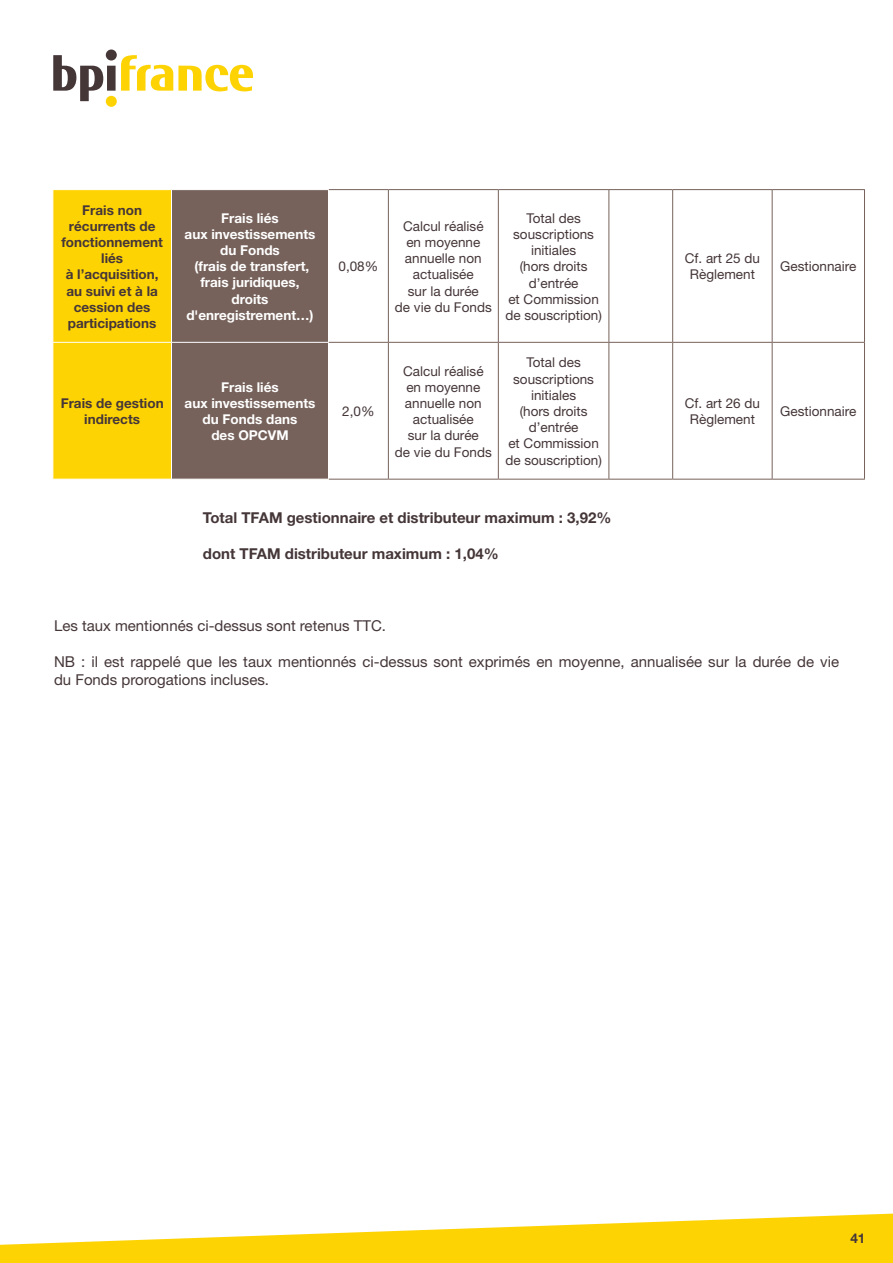
<style>
.page{position:relative;width:893px;height:1263px;background:#fff}
.page>*{position:absolute;margin:0;border:0;box-sizing:border-box;transform-origin:0 0}
.t1{font:15px/18px "Helvetica Neue";color:#453638}
.t2{font:700 15px "Helvetica Neue";color:#453638}
.Default{font:13.5px/16.2px "Helvetica Neue";color:#453638;text-align:center}
.Default-2{font:700 13.5px/16.2px "Helvetica Neue";color:#fff;text-align:center}
.t3{font:700 13.5px/16.2px "Helvetica Neue";color:#453638;text-align:center}
</style>
<div class="page">
<svg style="left:0;top:1213px;width:893px;height:50px"></svg>
<svg style="left:121px;top:55px;width:132px;height:36px"></svg>
<div style="left:106px;top:96px;width:11px;height:11px;background:#fed304;border-radius:50%"></div>
<div style="left:107px;top:66px;width:9px;height:25px;background:#453638"></div>
<div style="left:106px;top:50px;width:11px;height:11px;background:#453638;border-radius:50%"></div>
<svg style="left:53px;top:55px;width:50px;height:46px"></svg>
<div style="left:53px;top:190px;width:118px;height:289px;background:#fed304"></div>
<div style="left:172px;top:190px;width:156px;height:289px;background:#76625b"></div>
<hr style="left:52px;top:342px;width:119px;height:1px;background:#fff">
<hr style="left:171px;top:342px;width:158px;height:1px;background:#fff">
<hr style="left:329px;top:189px;width:59px;height:1px;background:#76625b">
<hr style="left:388px;top:189px;width:110px;height:1px;background:#76625b">
<hr style="left:388px;top:190px;width:1px;height:152px;background:#76625b">
<hr style="left:498px;top:189px;width:111px;height:1px;background:#76625b">
<hr style="left:498px;top:190px;width:1px;height:152px;background:#76625b">
<hr style="left:609px;top:189px;width:64px;height:1px;background:#76625b">
<hr style="left:608px;top:190px;width:1px;height:152px;background:#76625b">
<hr style="left:673px;top:189px;width:99px;height:1px;background:#76625b">
<hr style="left:672px;top:190px;width:1px;height:152px;background:#76625b">
<hr style="left:772px;top:189px;width:93px;height:1px;background:#76625b">
<hr style="left:772px;top:190px;width:1px;height:152px;background:#76625b">
<hr style="left:329px;top:342px;width:59px;height:1px;background:#76625b">
<hr style="left:388px;top:342px;width:110px;height:1px;background:#76625b">
<hr style="left:388px;top:343px;width:1px;height:136px;background:#76625b">
<hr style="left:498px;top:342px;width:111px;height:1px;background:#76625b">
<hr style="left:498px;top:343px;width:1px;height:136px;background:#76625b">
<hr style="left:609px;top:342px;width:64px;height:1px;background:#76625b">
<hr style="left:608px;top:343px;width:1px;height:136px;background:#76625b">
<hr style="left:673px;top:342px;width:99px;height:1px;background:#76625b">
<hr style="left:672px;top:343px;width:1px;height:136px;background:#76625b">
<hr style="left:772px;top:342px;width:93px;height:1px;background:#76625b">
<hr style="left:772px;top:343px;width:1px;height:136px;background:#76625b">
<hr style="left:329px;top:479px;width:59px;height:1px;background:#76625b">
<hr style="left:388px;top:479px;width:110px;height:1px;background:#76625b">
<hr style="left:498px;top:479px;width:111px;height:1px;background:#76625b">
<hr style="left:609px;top:479px;width:64px;height:1px;background:#76625b">
<hr style="left:673px;top:479px;width:99px;height:1px;background:#76625b">
<hr style="left:772px;top:479px;width:93px;height:1px;background:#76625b">
<hr style="left:864px;top:190px;width:1px;height:152px;background:#76625b">
<hr style="left:864px;top:343px;width:1px;height:136px;background:#76625b">
<p class="t3" style="left:61px;top:201px;width:103px">Frais non récurrents de fonctionnement liés<br>à l’acquisition, au suivi et à la cession des participations</p>
<p class="Default-2" style="left:185px;top:209px;width:132px">Frais liés<br>aux investissements du Fonds<br>(frais de transfert, frais juridiques, droits d'enregistrement…)</p>
<p class="t3" style="left:61px;top:395px;width:104px">Frais de gestion indirects</p>
<p class="Default-2" style="left:185px;top:378px;width:132px">Frais liés<br>aux investissements du Fonds dans<br>des OPCVM</p>
<p class="Default" style="left:339px;top:258px;width:41px">0,08%</p>
<p class="Default" style="left:342px;top:403px;width:34px">2,0%</p>
<p class="Default" style="left:395px;top:218px;width:98px">Calcul réalisé en moyenne annuelle non actualisée<br>sur la durée<br>de vie du Fonds</p>
<p class="Default" style="left:505px;top:210px;width:98px">Total des souscriptions initiales<br>(hors droits d’entrée<br>et Commission de souscription)</p>
<p class="Default" style="left:395px;top:362px;width:98px">Calcul réalisé en moyenne annuelle non actualisée<br>sur la durée<br>de vie du Fonds</p>
<p class="Default" style="left:505px;top:354px;width:98px">Total des souscriptions initiales<br>(hors droits d’entrée<br>et Commission de souscription)</p>
<p class="t2" style="left:203px;top:508px;width:410px">Total TFAM gestionnaire et distributeur maximum : 3,92%</p>
<p class="t2" style="left:203px;top:544px;width:297px">dont TFAM distributeur maximum : 1,04%</p>
<p class="Default" style="left:685px;top:250px;width:77px">Cf. art 25 du<br>Règlement</p>
<p class="Default" style="left:780px;top:258px;width:78px">Gestionnaire</p>
<p class="Default" style="left:685px;top:395px;width:77px">Cf. art 26 du<br>Règlement</p>
<p class="Default" style="left:780px;top:403px;width:78px">Gestionnaire</p>
<p class="t1" style="left:54px;top:616px;width:334px">Les taux mentionnés ci-dessus sont retenus TTC.</p>
<p class="t1" style="left:54px;top:652px;width:786px">NB : il est rappelé que les taux mentionnés ci-dessus sont exprimés en moyenne, annualisée sur la durée de vie du Fonds prorogations incluses.</p>
<p class="t3" style="left:850px;top:1229px;width:17px">41</p>
</div>
